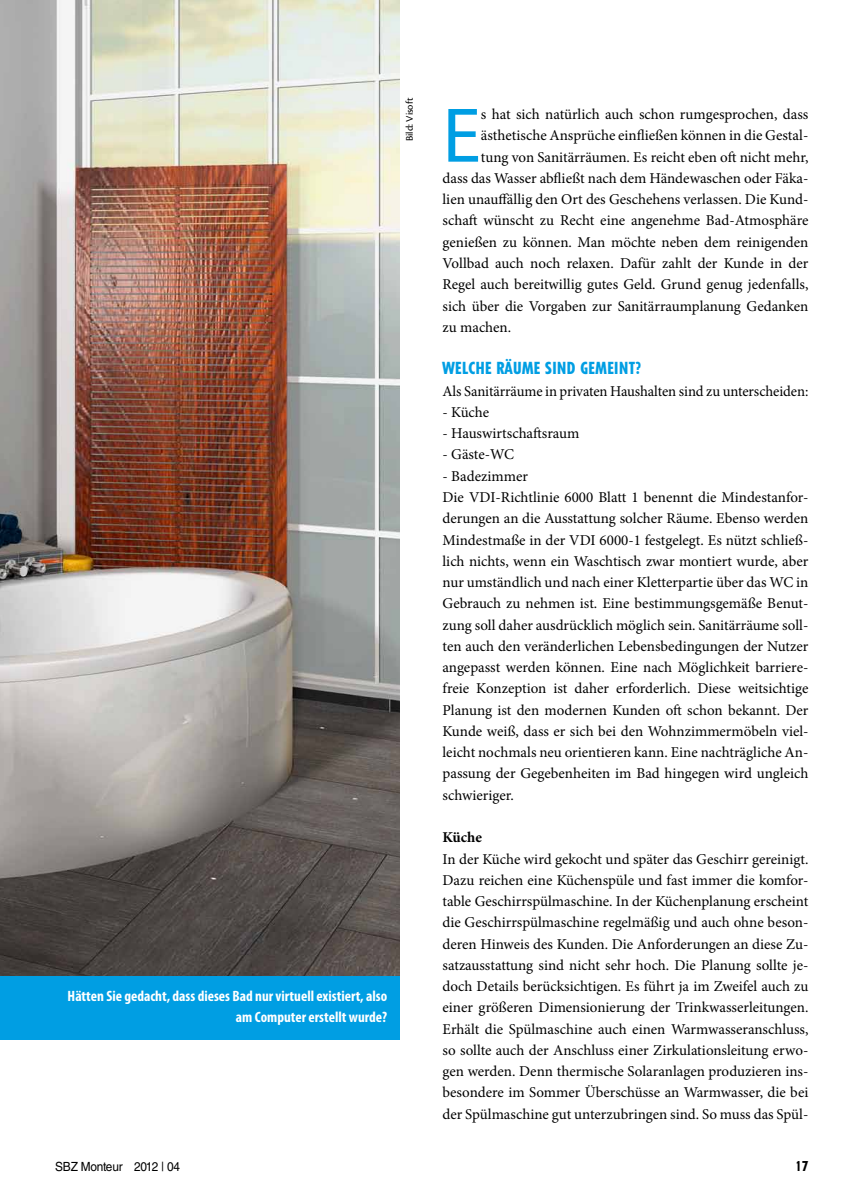
<style>
.page{position:relative;width:851px;height:1204px;background:#fff}
.page>*{position:absolute;margin:0;border:0;box-sizing:border-box;transform-origin:0 0}
.t1{font:78.15px "Myriad Pro";color:#009ee3}
.t2{font:800 condensed 16.5px "Tempo Std";letter-spacing:.03em;color:#009ee3}
.t3{font:15px/21.3px "Minion Pro";color:#000}
.t4{font:700 condensed 15px/21px "Myriad Pro";color:#fff;text-align:right}
.t5{font:700 15px "Minion Pro";color:#000}
.t6{font:800 condensed 13.5px "Tempo Std";color:#000}
.t7{font:12.6px "Helvetica LT Std";letter-spacing:-.02em;color:#000;scale:.94 1}
.t8{font:10.5px "Cronos Pro";color:#000}
</style>
<div class="page">
<img style="left:0;top:0;width:400px;height:976px">
<div style="left:0;top:976px;width:400px;height:64px;background:#009ee3"></div>
<p class="t8" style="left:403px;top:141px;width:45px;rotate:-90deg">Bild: Visoft</p>
<p class="t4" style="left:68px;top:985px;width:321px">Hätten Sie gedacht, dass dieses Bad nur virtuell existiert, also am Computer erstellt wurde?</p>
<h1 class="t1" style="left:442px;top:87px;width:40px">E</h1>
<p class="t3" style="left:481px;top:104px;width:329px">s hat sich natürlich auch schon rumgesprochen, dass</p>
<p class="t3" style="left:481px;top:125px;width:329px">ästhetische Ansprüche einfließen können in die Gestal-</p>
<p class="t3" style="left:481px;top:146px;width:329px">tung von Sanitärräumen. Es reicht eben oft nicht mehr,</p>
<p class="t3" style="left:442px;top:167px;width:367px">dass das Wasser abfließt nach dem Händewaschen oder Fäka-</p>
<p class="t3" style="left:442px;top:189px;width:367px">lien unauffällig den Ort des Geschehens verlassen. Die Kund-</p>
<p class="t3" style="left:442px;top:210px;width:367px">schaft wünscht zu Recht eine angenehme Bad-Atmosphäre</p>
<p class="t3" style="left:442px;top:231px;width:367px">genießen zu können. Man möchte neben dem reinigenden</p>
<p class="t3" style="left:442px;top:252px;width:367px">Vollbad auch noch relaxen. Dafür zahlt der Kunde in der</p>
<p class="t3" style="left:442px;top:274px;width:367px">Regel auch bereitwillig gutes Geld. Grund genug jedenfalls,</p>
<p class="t3" style="left:442px;top:295px;width:367px">sich über die Vorgaben zur Sanitärraumplanung Gedanken</p>
<p class="t3" style="left:442px;top:316px;width:70px">zu machen.</p>
<p class="t2" style="left:442px;top:358px;width:200px">WELCHE RÄUME SIND GEMEINT?</p>
<p class="t3" style="left:442px;top:380px;width:367px">Als Sanitärräume in privaten Haushalten sind zu unterscheiden:</p>
<p class="t3" style="left:442px;top:401px;width:48px">- Küche</p>
<p class="t3" style="left:442px;top:423px;width:138px">- Hauswirtschaftsraum</p>
<p class="t3" style="left:442px;top:444px;width:73px">- Gäste-WC</p>
<p class="t3" style="left:442px;top:465px;width:367px">- Badezimmer<br>Die VDI-Richtlinie 6000 Blatt 1 benennt die Mindestanfor&shy;derungen an die Ausstattung solcher Räume. Ebenso werden Mindestmaße in der VDI 6000-1 festgelegt. Es nützt schließ&shy;lich nichts, wenn ein Waschtisch zwar montiert wurde, aber nur umständlich und nach einer Kletterpartie über das WC in Gebrauch zu nehmen ist. Eine bestimmungsgemäße Benut&shy;zung soll daher ausdrücklich möglich sein. Sanitärräume soll&shy;ten auch den veränderlichen Lebensbedingungen der Nutzer angepasst werden können. Eine nach Möglichkeit barriere&shy;freie Konzeption ist daher erforderlich. Diese weitsichtige Planung ist den modernen Kunden oft schon bekannt. Der Kunde weiß, dass er sich bei den Wohnzimmermöbeln viel&shy;leicht nochmals neu orientieren kann. Eine nachträgliche An&shy;passung der Gegebenheiten im Bad hingegen wird ungleich schwieriger.</p>
<p class="t5" style="left:442px;top:826px;width:41px">Küche</p>
<p class="t3" style="left:442px;top:848px;width:367px;text-align:justify">In der Küche wird gekocht und später das Geschirr gereinigt.<br>Dazu reichen eine Küchenspüle und fast immer die komfor&shy;table Geschirrspülmaschine. In der Küchenplanung erscheint die Geschirrspülmaschine regelmäßig und auch ohne beson&shy;deren Hinweis des Kunden. Die Anforderungen an diese Zu&shy;satzausstattung sind nicht sehr hoch. Die Planung sollte je&shy;doch Details berücksichtigen. Es führt ja im Zweifel auch zu einer größeren Dimensionierung der Trinkwasserleitungen.<br>Erhält die Spülmaschine auch einen Warmwasseranschluss, so sollte auch der Anschluss einer Zirkulationsleitung erwo&shy;gen werden. Denn thermische Solaranlagen produzieren ins&shy;besondere im Sommer Überschüsse an Warmwasser, die bei der Spülmaschine gut unterzubringen sind. So muss das Spül-</p>
<p class="t7" style="left:55px;top:1158px;width:134px">SBZ Monteur 2012 | 04</p>
<p class="t6" style="left:795px;top:1157px;width:14px">17</p>
</div>
